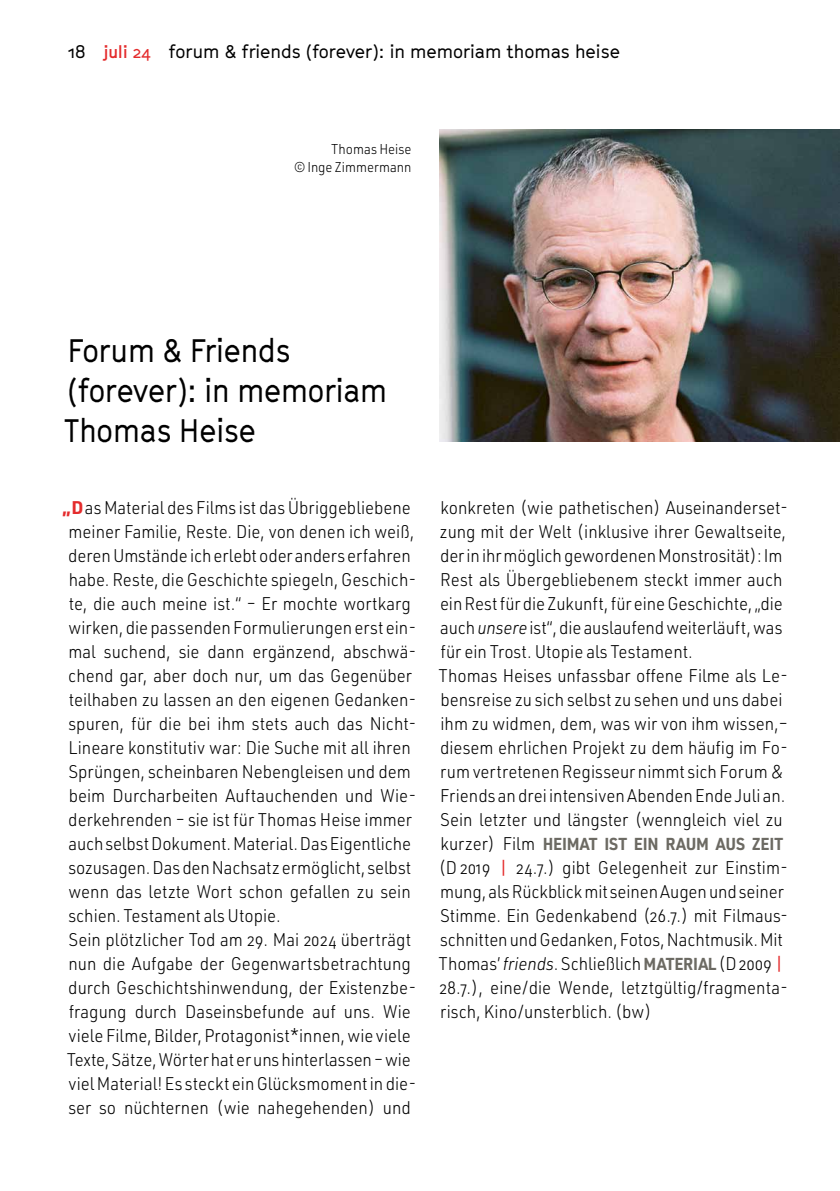
<style>
.page{position:relative;width:840px;height:1191px;background:#fff}
.page>*{position:absolute;margin:0;border:0;box-sizing:border-box;transform-origin:0 0}
.Ü_unhierarchisch{font:32px/40px "GT Cinetype";color:#000;scale:.93 1}
.Brot_2{font:300 18px/24px "URWDIN";color:#000;scale:.92 1}
.Brot_1a{font:300 18px/24px "URWDIN";color:#000;scale:.92 1}
.Kolumnentitel{font:18px "GT Cinetype";color:#000}
.Brot_2-2{font:700 17px "URWDIN";letter-spacing:-.015em;color:#6c6a63;scale:.93 1}
.BU{font:300 14px/18px "URWDIN";color:#000;text-align:right;scale:.92 1}
.s1{font-weight:700;font-size:17px;color:#e42b2c}
.s2{font-size:17px;color:#e42b2c}
.s3{font-weight:700;color:#e42b2c}
.s4{font-style:italic}
.s5{font-weight:300;font-size:18px;color:#000}
.s6{font-family:"URWDIN Cond";font-weight:400;color:#e42b2c}
.s7{font-weight:700;font-size:17px;color:#6c6a63}
</style>
<div class="page">
<img style="left:439px;top:130px;width:400px;height:312px">
<p class="Kolumnentitel" style="left:68px;top:41px;width:553px">18 <span class="s1">juli</span> <span class="s2">24</span> forum &amp; friends (forever): in memoriam thomas heise</p>
<p class="BU" style="left:294px;top:140px;width:129px">Thomas Heise<br>© Inge Zimmermann</p>
<h1 class="Ü_unhierarchisch" style="left:64px;top:330px;width:348px">Forum &amp; Friends (forever): in memoriam<br>Thomas Heise</h1>
<p class="Brot_1a" style="left:68px;top:495px;width:379px;text-indent:-6px"><span class="s3">„D</span>as Material des Films ist das Übriggebliebene meiner Familie, Reste. Die, von denen ich weiß, deren Umstände ich erlebt oder anders erfahren habe. Reste, die Geschichte spiegeln, Geschich&shy;te, die auch meine ist.“ – Er mochte wortkarg wirken, die passenden Formulierungen erst ein&shy;mal suchend, sie dann ergänzend, abschwä&shy;chend gar, aber doch nur, um das Gegenüber teilhaben zu lassen an den eigenen Gedanken&shy;spuren, für die bei ihm stets auch das Nicht-Lineare konstitutiv war: Die Suche mit all ihren Sprüngen, scheinbaren Nebengleisen und dem beim Durcharbeiten Auftauchenden und Wie&shy;derkehrenden – sie ist für Thomas Heise immer auch selbst Dokument. Material. Das Eigentliche sozusagen. Das den Nachsatz ermöglicht, selbst wenn das letzte Wort schon gefallen zu sein schien. Testament als Utopie.</p>
<p class="Brot_2" style="left:67px;top:927px;width:381px">Sein plötzlicher Tod am 29. Mai 2024 überträgt nun die Aufgabe der Gegenwartsbetrachtung durch Geschichtshinwendung, der Existenzbe&shy;fragung durch Daseinsbefunde auf uns. Wie viele Filme, Bilder, Protagonist*innen, wie viele Texte, Sätze, Wörter hat er uns hinterlassen – wie viel Material! Es steckt ein Glücksmoment in die&shy;ser so nüchternen (wie nahegehenden) und</p>
<p class="Brot_2" style="left:440px;top:495px;width:379px">konkreten (wie pathetischen) Auseinanderset&shy;zung mit der Welt (inklusive ihrer Gewaltseite, der in ihr möglich gewordenen Monstrosität): Im Rest als Übergebliebenem steckt immer auch ein Rest für die Zukunft, für eine Geschichte, „die auch <span class="s4">unsere</span> ist“, die auslaufend weiterläuft, was für ein Trost. Utopie als Testament.</p>
<p class="Brot_2" style="left:438px;top:663px;width:381px">Thomas Heises unfassbar offene Filme als Le&shy;bensreise zu sich selbst zu sehen und uns dabei ihm zu widmen, dem, was wir von ihm wissen,– diesem ehrlichen Projekt zu dem häufig im Fo&shy;rum vertretenen Regisseur nimmt sich Forum &amp; Friends an drei intensiven Abenden Ende Juli an.<br>Sein letzter und längster (wenngleich viel zu</p>
<p class="Brot_2-2" style="left:440px;top:832px;width:370px"><span class="s5">kurzer) Film</span> HEIMAT IST EIN RAUM AUS ZEIT</p>
<p class="Brot_2" style="left:438px;top:855px;width:381px">(D 2019 <span class="s6">|</span> 24.7.) gibt Gelegenheit zur Einstim&shy;mung, als Rückblick mit seinen Augen und seiner Stimme. Ein Gedenkabend (26.7.) mit Filmaus&shy;schnitten und Gedanken, Fotos, Nachtmusik. Mit Thomas’ <span class="s4">friends</span>. Schließlich <span class="s7">MATERIAL</span> (D 2009 <span class="s6">| </span>28.7.), eine/die Wende, letztgültig/fragmenta&shy;risch, Kino/unsterblich. (bw)</p>
</div>
